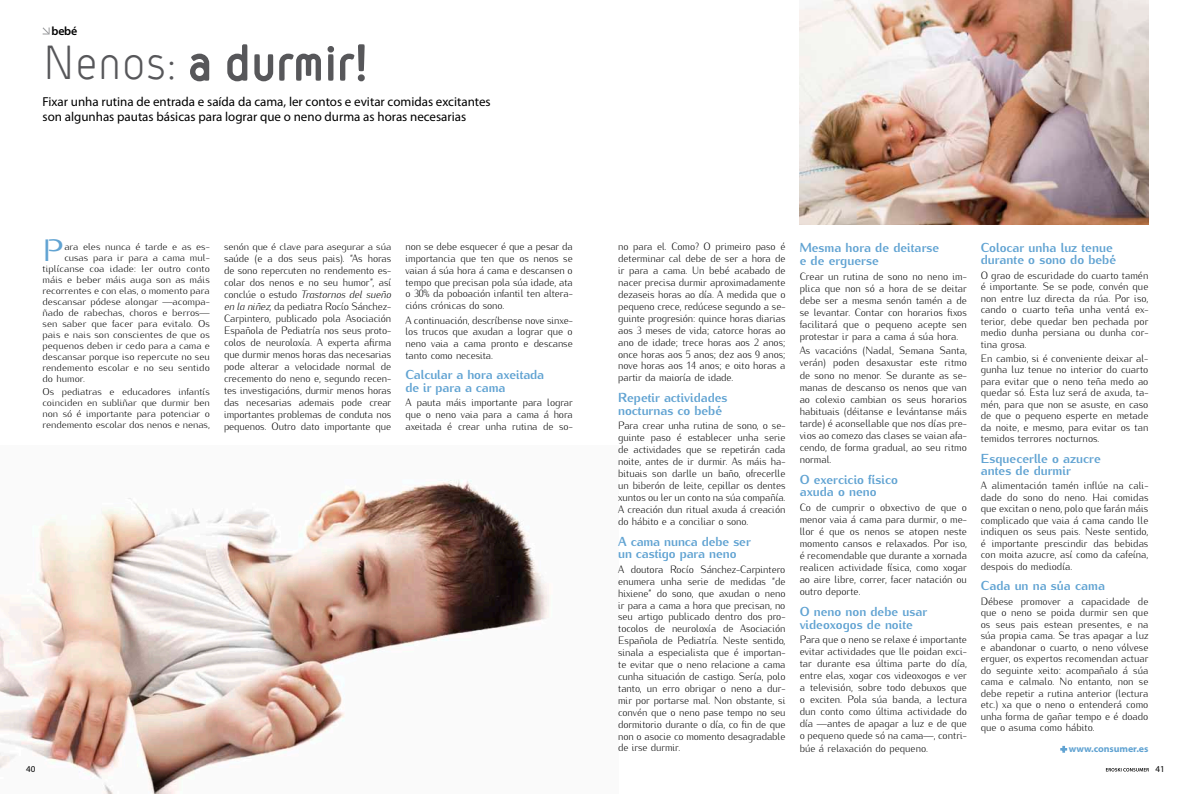
<style>
.page{position:relative;width:1191px;height:794px;background:#fff}
.page>*{position:absolute;margin:0;border:0;box-sizing:border-box;transform-origin:0 0}
.t1{font:46px "VSV Melon Light";letter-spacing:-.005em;color:#57575a}
.t2{font:30.8px "Kurier";color:#61a3d2}
.t3{font:800 13px/12.5px "Kurier";color:#61a3d2;scale:.96 1}
.t4{font:13px/15px "Myriad Pro";color:#000}
.t5{font:600 12px "Myriad Pro";color:#000}
.t6{font:300 10.6px/12px "Kurier";color:#000;text-align:justify;scale:.96 1}
.t7{font:300 9.9px/11px "Kurier";color:#000;text-align:justify}
.t8{font:700 9.6px "Myriad Pro";letter-spacing:-.01em;color:#61a3d2;scale:1.04 1}
.t9{font:9px "Myriad Pro";color:#000}
.s1{font-style:italic}
</style>
<div class="page">
<svg style="left:1106px;top:768px;width:42px;height:3px"></svg>
<img style="left:0;top:480px;width:549px;height:314px">
<svg style="left:43px;top:27px;width:7px;height:8px"></svg>
<svg style="left:190px;top:53px;width:20px;height:29px"></svg>
<svg style="left:227px;top:44px;width:138px;height:38px"></svg>
<img style="left:799px;top:0;width:349px;height:225px">
<svg style="left:1060px;top:745px;width:8px;height:8px"></svg>
<p class="t5" style="left:52px;top:24px;width:27px">bebé</p>
<h1 class="t1" style="left:43px;top:35px;width:328px">Nenos: a durmir!</h1>
<p class="t4" style="left:43px;top:94px;width:450px">Fixar unha rutina de entrada e saída da cama, ler contos e evitar comidas excitantes son algunhas pautas básicas para lograr que o neno durma as horas necesarias</p>
<h2 class="t2" style="left:43px;top:226px;width:23px">P</h2>
<p class="t7" style="left:64px;top:240px;width:147px">ara eles nunca é tarde e as es-</p>
<p class="t7" style="left:64px;top:251px;width:147px">cusas para ir para a cama mul-</p>
<p class="t7" style="left:43px;top:262px;width:169px">tiplícanse coa idade: ler outro conto</p>
<p class="t7" style="left:43px;top:273px;width:169px">máis e beber máis auga son as máis</p>
<p class="t7" style="left:43px;top:284px;width:169px">recorrentes e con elas, o momento para</p>
<p class="t7" style="left:43px;top:295px;width:169px">descansar pódese alongar —acompa-</p>
<p class="t7" style="left:43px;top:306px;width:169px">ñado de rabechas, choros e berros—</p>
<p class="t7" style="left:43px;top:317px;width:169px">sen saber que facer para evitalo. Os</p>
<p class="t7" style="left:43px;top:328px;width:169px">pais e nais son conscientes de que os</p>
<p class="t7" style="left:43px;top:339px;width:169px">pequenos deben ir cedo para a cama e</p>
<p class="t7" style="left:43px;top:350px;width:169px">descansar porque iso repercute no seu</p>
<p class="t7" style="left:43px;top:361px;width:169px">rendemento escolar e no seu sentido</p>
<p class="t7" style="left:43px;top:372px;width:44px">do humor.</p>
<p class="t7" style="left:43px;top:385px;width:169px">Os pediatras e educadores infantís coinciden en subliñar que durmir ben non só é importante para potenciar o rendemento escolar dos nenos e nenas,</p>
<p class="t7" style="left:224px;top:240px;width:169px">senón que é clave para asegurar a súa</p>
<p class="t6" style="left:224px;top:251px;width:176px">saúde (e a dos seus pais). “As horas de sono repercuten no rendemento es&shy;colar dos nenos e no seu humor”, así conclúe o estudo <span class="s1">Trastornos del sueño en la niñez,</span> da pediatra Rocío Sánchez-Carpintero, publicado pola Asociación Española de Pediatría nos seus proto&shy;colos de neuroloxía. A experta afirma que durmir menos horas das necesarias pode alterar a velocidade normal de crecemento do neno e, segundo recen&shy;tes investigacións, durmir menos horas das necesarias ademais pode crear importantes problemas de conduta nos pequenos. Outro dato importante que</p>
<p class="t6" style="left:618px;top:240px;width:176px">no para el. Como? O primeiro paso é determinar cal debe de ser a hora de ir para a cama. Un bebé acabado de nacer precisa durmir aproximadamente dezaseis horas ao día. A medida que o pequeno crece, redúcese segundo a se&shy;guinte progresión: quince horas diarias aos 3 meses de vida; catorce horas ao ano de idade; trece horas aos 2 anos; once horas aos 5 anos; dez aos 9 anos; nove horas aos 14 anos; e oito horas a partir da maioría de idade.</p>
<p class="t6" style="left:405px;top:240px;width:176px;line-height:11.7px">non se debe esquecer é que a pesar da importancia que ten que os nenos se vaian á súa hora á cama e descansen o tempo que precisan pola súa idade, ata o 30% da poboación infantil ten altera&shy;cións crónicas do sono.</p>
<p class="t6" style="left:405px;top:313px;width:176px;line-height:11.7px">A continuación, descríbense nove sinxe&shy;los trucos que axudan a lograr que o neno vaia a cama pronto e descanse tanto como necesita.</p>
<p class="t3" style="left:405px;top:368px;width:146px;line-height:12.2px">Calcular a hora axeitada de ir para a cama</p>
<p class="t6" style="left:405px;top:396px;width:176px;line-height:11.7px">A pauta máis importante para lograr que o neno vaia para a cama á hora axeitada é crear unha rutina de so-</p>
<p class="t3" style="left:618px;top:391px;width:116px">Repetir actividades nocturnas co bebé</p>
<p class="t6" style="left:618px;top:419px;width:176px">Para crear unha rutina de sono, o se&shy;guinte paso é establecer unha serie de actividades que se repetirán cada noite, antes de ir durmir. As máis ha&shy;bituais son darlle un baño, ofrecerlle un biberón de leite, cepillar os dentes xuntos ou ler un conto na súa compañía.<br>A creación dun ritual axuda á creación do hábito e a conciliar o sono.</p>
<p class="t3" style="left:618px;top:534px;width:140px">A cama nunca debe ser un castigo para neno</p>
<p class="t6" style="left:618px;top:562px;width:176px">A doutora Rocío Sánchez-Carpintero enumera unha serie de medidas “de hixiene” do sono, que axudan o neno ir para a cama a hora que precisan, no seu artigo publicado dentro dos pro&shy;tocolos de neuroloxía de Asociación Española de Pediatría. Neste sentido, sinala a especialista que é importan&shy;te evitar que o neno relacione a cama cunha situación de castigo. Sería, polo tanto, un erro obrigar o neno a dur&shy;mir por portarse mal. Non obstante, si convén que o neno pase tempo no seu dormitorio durante o día, co fin de que non o asocie co momento desagradable de irse durmir.</p>
<p class="t3" style="left:799px;top:241px;width:147px">Mesma hora de deitarse e de erguerse</p>
<p class="t6" style="left:799px;top:269px;width:176px">Crear un rutina de sono no neno im&shy;plica que non só a hora de se deitar debe ser a mesma senón tamén a de se levantar. Contar con horarios fixos facilitará que o pequeno acepte sen protestar ir para a cama á súa hora.</p>
<p class="t6" style="left:799px;top:344px;width:176px">As vacacións (Nadal, Semana Santa, verán) poden desaxustar este ritmo de sono no menor. Se durante as se&shy;manas de descanso os nenos que van ao colexio cambian os seus horarios habituais (déitanse e levántanse máis tarde) é aconsellable que nos días pre&shy;vios ao comezo das clases se vaian afa&shy;cendo, de forma gradual, ao seu ritmo normal.</p>
<p class="t3" style="left:799px;top:472px;width:104px">O exercicio físico axuda o neno</p>
<p class="t6" style="left:799px;top:500px;width:176px">Co de cumprir o obxectivo de que o menor vaia á cama para durmir, o me&shy;llor é que os nenos se atopen neste momento cansos e relaxados. Por iso, é recomendable que durante a xornada realicen actividade física, como xogar ao aire libre, correr, facer natación ou outro deporte.</p>
<p class="t3" style="left:799px;top:604px;width:134px">O neno non debe usar videoxogos de noite</p>
<p class="t6" style="left:799px;top:633px;width:176px">Para que o neno se relaxe é importante evitar actividades que lle poidan exci&shy;tar durante esa última parte do día, entre elas, xogar cos videoxogos e ver a televisión, sobre todo debuxos que o exciten. Pola súa banda, a lectura dun conto como última actividade do día —antes de apagar a luz e de que o pequeno quede só na cama—, contri&shy;búe á relaxación do pequeno.</p>
<p class="t3" style="left:980px;top:241px;width:143px;line-height:12px">Colocar unha luz tenue durante o sono do bebé</p>
<p class="t6" style="left:980px;top:268px;width:176px;line-height:11.5px">O grao de escuridade do cuarto tamén é importante. Se se pode, convén que non entre luz directa da rúa. Por iso, cando o cuarto teña unha ventá ex&shy;terior, debe quedar ben pechada por medio dunha persiana ou dunha cor&shy;tina grosa.</p>
<p class="t6" style="left:980px;top:351px;width:176px;line-height:11.5px">En cambio, si é conveniente deixar al&shy;gunha luz tenue no interior do cuarto para evitar que o neno teña medo ao quedar só. Esta luz será de axuda, ta&shy;mén, para que non se asuste, en caso de que o pequeno esperte en metade da noite, e mesmo, para evitar os tan temidos terrores nocturnos.</p>
<p class="t3" style="left:980px;top:452px;width:127px;line-height:12px">Esquecerlle o azucre antes de durmir</p>
<p class="t6" style="left:980px;top:479px;width:176px;line-height:11.5px">A alimentación tamén inflúe na cali&shy;dade do sono do neno. Hai comidas que excitan o neno, polo que farán máis complicado que vaia á cama cando lle indiquen os seus pais. Neste sentido, é importante prescindir das bebidas con moita azucre, así como da cafeína, despois do mediodía.</p>
<p class="t3" style="left:980px;top:579px;width:131px">Cada un na súa cama</p>
<p class="t6" style="left:980px;top:594px;width:176px;line-height:11.5px">Débese promover a capacidade de que o neno se poida durmir sen que os seus pais estean presentes, e na súa propia cama. Se tras apagar a luz e abandonar o cuarto, o neno vólvese erguer, os expertos recomendan actuar do seguinte xeito: acompañalo á súa cama e calmalo. No entanto, non se debe repetir a rutina anterior (lectura etc.) xa que o neno o entenderá como unha forma de gañar tempo e é doado que o asuma como hábito.</p>
<p class="t8" style="left:1068px;top:743px;width:78px">www.consumer.es</p>
<p class="t9" style="left:26px;top:763px;width:11px">40</p>
<p class="t9" style="left:1155px;top:763px;width:11px">41</p>
</div>
